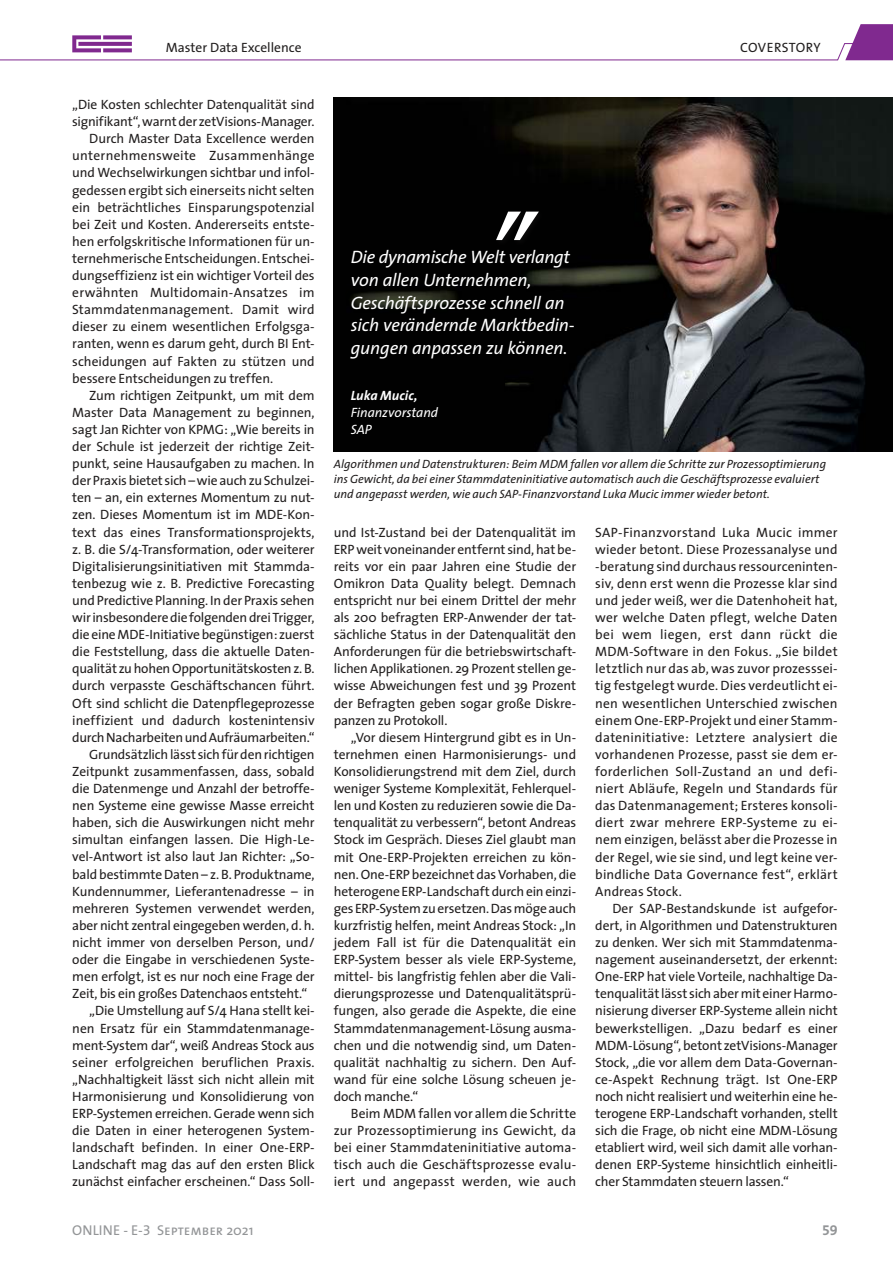
<style>
.page{position:relative;width:893px;height:1263px;background:#fff}
.page>*{position:absolute;margin:0;border:0;box-sizing:border-box;transform-origin:0 0}
.t1{font:italic 18px/22.8px "The Sans";letter-spacing:-.015em;color:#fff}
.t2{font:14.25px "The Sans";color:#939597}
.t3{font:14.25px "The Sans Bold Expert";color:#939597}
.t4{font:13.5px/17.1px "The Sans";letter-spacing:-.01em;color:#221f1f;text-align:justify}
.t5{font:13.5px "The Sans";letter-spacing:.015em;color:#221f1f}
.t6{font:italic 13.5px/17.1px "The Sans";letter-spacing:-.005em;color:#fff}
.t7{font:italic 700 13.5px "The Sans";color:#fff}
.t8{font:italic 12px/15px "The Sans";color:#221f1f}
.s1{font-family:"The Sans Expert"}
.s2{font-family:"The Sans Caps"}
</style>
<div class="page">
<svg style="left:0;top:24px;width:893px;height:37px"></svg>
<img style="left:334px;top:98px;width:559px;height:353px">
<div style="left:494px;top:209px;width:51px;height:38px;background:#221f1f;opacity:.3"></div>
<svg style="left:496px;top:212px;width:43px;height:28px"></svg>
<p class="t4" style="left:166px;top:39px;width:137px">Master Data Excellence</p>
<p class="t5" style="left:740px;top:40px;width:82px">COVERSTORY</p>
<p class="t4" style="left:72px;top:96px;width:244px">„Die Kosten schlechter Datenqualität sind</p>
<p class="t4" style="left:72px;top:114px;width:244px">signifikant“, warnt der zetVisions-Manager.</p>
<p class="t4" style="left:89px;top:131px;width:227px">Durch Master Data Excellence werden</p>
<p class="t5" style="left:72px;top:149px;width:244px">unternehmensweite Zusammenhänge</p>
<p class="t4" style="left:72px;top:165px;width:244px">und Wechselwirkungen sichtbar und infol-</p>
<p class="t4" style="left:72px;top:182px;width:244px">gedessen ergibt sich einerseits nicht selten</p>
<p class="t4" style="left:72px;top:199px;width:244px">ein beträchtliches Einsparungspotenzial</p>
<p class="t4" style="left:72px;top:216px;width:244px">bei Zeit und Kosten. Andererseits entste-</p>
<p class="t4" style="left:72px;top:233px;width:244px">hen erfolgskritische Informationen für un-</p>
<p class="t4" style="left:72px;top:250px;width:244px">ternehmerische Entscheidungen. Entschei-</p>
<p class="t4" style="left:72px;top:267px;width:244px">dungseffizienz ist ein wichtiger Vorteil des</p>
<p class="t5" style="left:72px;top:286px;width:244px">erwähnten Multidomain-Ansatzes im</p>
<p class="t4" style="left:72px;top:302px;width:244px">Stammdatenmanagement. Damit wird</p>
<p class="t4" style="left:72px;top:319px;width:244px">dieser zu einem wesentlichen Erfolgsga-</p>
<p class="t4" style="left:72px;top:336px;width:244px">ranten, wenn es darum geht, durch BI Ent-</p>
<p class="t4" style="left:72px;top:353px;width:244px">scheidungen auf Fakten zu stützen und</p>
<p class="t4" style="left:72px;top:370px;width:202px">bessere Entscheidungen zu treffen.</p>
<p class="t4" style="left:89px;top:387px;width:227px">Zum richtigen Zeitpunkt, um mit dem</p>
<p class="t4" style="left:72px;top:404px;width:244px">Master Data Management zu beginnen,</p>
<p class="t4" style="left:72px;top:421px;width:244px">sagt Jan Richter von KPMG: „Wie bereits in</p>
<p class="t4" style="left:72px;top:438px;width:244px">der Schule ist jederzeit der richtige Zeit-</p>
<p class="t4" style="left:72px;top:456px;width:244px">punkt, seine Hausaufgaben zu machen. In</p>
<p class="t4" style="left:72px;top:473px;width:244px">der Praxis bietet sich – wie auch zu Schulzei-</p>
<p class="t4" style="left:72px;top:490px;width:244px">ten – an, ein externes Momentum zu nut-</p>
<p class="t4" style="left:72px;top:507px;width:244px">zen. Dieses Momentum ist im MDE-Kon-</p>
<p class="t4" style="left:72px;top:524px;width:244px">text das eines Transformationsprojekts,</p>
<p class="t4" style="left:72px;top:541px;width:244px">z. B. die S/4-Transformation, oder weiterer</p>
<p class="t4" style="left:72px;top:558px;width:244px">Digitalisierungsinitiativen mit Stammda-</p>
<p class="t4" style="left:72px;top:575px;width:244px">tenbezug wie z. B. Predictive Forecasting</p>
<p class="t4" style="left:72px;top:592px;width:244px">und Predictive Planning. In der Praxis sehen</p>
<p class="t4" style="left:72px;top:609px;width:244px">wir insbesondere die folgenden drei Trigger,</p>
<p class="t4" style="left:72px;top:627px;width:244px">die eine MDE-Initiative begünstigen: zuerst</p>
<p class="t4" style="left:72px;top:644px;width:244px">die Feststellung, dass die aktuelle Daten-</p>
<p class="t4" style="left:72px;top:661px;width:244px">qualität zu hohen Opportunitätskosten z. B.</p>
<p class="t4" style="left:72px;top:678px;width:244px">durch verpasste Geschäftschancen führt.</p>
<p class="t4" style="left:72px;top:695px;width:244px">Oft sind schlicht die Datenpflegeprozesse</p>
<p class="t4" style="left:72px;top:712px;width:244px">ineffizient und dadurch kostenintensiv</p>
<p class="t4" style="left:72px;top:729px;width:244px">durch Nacharbeiten und Aufräumarbeiten.“</p>
<p class="t4" style="left:89px;top:746px;width:227px">Grundsätzlich lässt sich für den richtigen</p>
<p class="t4" style="left:72px;top:763px;width:244px">Zeitpunkt zusammenfassen, dass, sobald</p>
<p class="t4" style="left:72px;top:780px;width:244px">die Datenmenge und Anzahl der betroffe-</p>
<p class="t4" style="left:72px;top:798px;width:244px">nen Systeme eine gewisse Masse erreicht</p>
<p class="t4" style="left:72px;top:815px;width:244px">haben, sich die Auswirkungen nicht mehr</p>
<p class="t4" style="left:72px;top:832px;width:244px">simultan einfangen lassen. Die High-Le-</p>
<p class="t4" style="left:72px;top:849px;width:244px">vel-Antwort ist also laut Jan Richter: „So-</p>
<p class="t4" style="left:72px;top:866px;width:244px">bald bestimmte Daten – z. B. Produktname,</p>
<p class="t4" style="left:72px;top:883px;width:244px">Kundennummer, Lieferantenadresse – in</p>
<p class="t4" style="left:72px;top:900px;width:244px">mehreren Systemen verwendet werden,</p>
<p class="t4" style="left:72px;top:917px;width:244px">aber nicht zentral eingegeben werden, d. h.</p>
<p class="t4" style="left:72px;top:934px;width:244px">nicht immer von derselben Person, und/</p>
<p class="t4" style="left:72px;top:951px;width:244px">oder die Eingabe in verschiedenen Syste-</p>
<p class="t4" style="left:72px;top:969px;width:244px">men erfolgt, ist es nur noch eine Frage der</p>
<p class="t4" style="left:72px;top:986px;width:236px">Zeit, bis ein großes Datenchaos entsteht.“</p>
<p class="t4" style="left:89px;top:1003px;width:227px">„Die Umstellung auf S/4 Hana stellt kei-</p>
<p class="t4" style="left:72px;top:1020px;width:244px">nen Ersatz für ein Stammdatenmanage-</p>
<p class="t4" style="left:72px;top:1037px;width:244px">ment-System dar“, weiß Andreas Stock aus</p>
<p class="t4" style="left:72px;top:1054px;width:244px">seiner erfolgreichen beruflichen Praxis.</p>
<p class="t4" style="left:72px;top:1071px;width:244px">„Nachhaltigkeit lässt sich nicht allein mit</p>
<p class="t4" style="left:72px;top:1088px;width:244px">Harmonisierung und Konsolidierung von</p>
<p class="t4" style="left:72px;top:1105px;width:244px">ERP-Systemen erreichen. Gerade wenn sich</p>
<p class="t4" style="left:72px;top:1122px;width:244px">die Daten in einer heterogenen System-</p>
<p class="t4" style="left:72px;top:1140px;width:244px">landschaft befinden. In einer One-ERP-</p>
<p class="t4" style="left:72px;top:1157px;width:244px">Landschaft mag das auf den ersten Blick</p>
<p class="t4" style="left:72px;top:1174px;width:244px">zunächst einfacher erscheinen.“ Dass Soll-</p>
<h1 class="t1" style="left:351px;top:247px;width:226px">Die dynamische Welt verlangt von allen Unternehmen,<br>Geschäftsprozesse schnell an sich verändernde Marktbedin&shy;gungen anpassen zu können.</h1>
<p class="t7" style="left:351px;top:390px;width:68px">Luka Mucic,</p>
<p class="t6" style="left:351px;top:405px;width:89px">Finanzvorstand<br>SAP</p>
<p class="t8" style="left:334px;top:458px;width:494px">Algorithmen und Datenstrukturen: Beim MDM fallen vor allem die Schritte zur Prozessoptimierung ins Gewicht, da bei einer Stammdateninitiative automatisch auch die Geschäftsprozesse evaluiert und angepasst werden, wie auch SAP-Finanzvorstand Luka Mucic immer wieder betont.</p>
<p class="t4" style="left:334px;top:524px;width:244px">und Ist-Zustand bei der Datenqualität im ERP weit voneinander entfernt sind, hat be&shy;reits vor ein paar Jahren eine Studie der Omikron Data Quality belegt. Demnach entspricht nur bei einem Drittel der mehr als 200 befragten ERP-Anwender der tat&shy;sächliche Status in der Datenqualität den Anforderungen für die betriebswirtschaft&shy;lichen Applikationen. 29 Prozent stellen ge&shy;wisse Abweichungen fest und 39 Prozent der Befragten geben sogar große Diskre&shy;panzen zu Protokoll.</p>
<p class="t4" style="left:334px;top:729px;width:244px;text-indent:17px">„Vor diesem Hintergrund gibt es in Un&shy;ternehmen einen Harmonisierungs- und Konsolidierungstrend mit dem Ziel, durch weniger Systeme Komplexität, Fehlerquel&shy;len und Kosten zu reduzieren sowie die Da&shy;tenqualität zu verbessern“, betont Andreas Stock im Gespräch. Dieses Ziel glaubt man mit One-ERP-Projekten erreichen zu kön&shy;nen. One-ERP bezeichnet das Vorhaben, die heterogene ERP-Landschaft durch ein einzi&shy;ges ERP-System zu ersetzen. Das möge auch kurzfristig helfen, meint Andreas Stock: „In jedem Fall ist für die Datenqualität ein ERP-System besser als viele ERP-Systeme, mittel- bis langfristig fehlen aber die Vali&shy;dierungsprozesse und Datenqualitätsprü&shy;fungen, also gerade die Aspekte, die eine Stammdatenmanagement-Lösung ausma&shy;chen und die notwendig sind, um Daten&shy;qualität nachhaltig zu sichern. Den Auf&shy;wand für eine solche Lösung scheuen je&shy;doch manche.“</p>
<p class="t4" style="left:334px;top:1105px;width:244px;text-indent:17px">Beim MDM fallen vor allem die Schritte zur Prozessoptimierung ins Gewicht, da bei einer Stammdateninitiative automa&shy;tisch auch die Geschäftsprozesse evalu&shy;iert und angepasst werden, wie auch</p>
<p class="t4" style="left:595px;top:524px;width:244px">SAP-Finanzvorstand Luka Mucic immer wieder betont. Diese Prozessanalyse und -beratung sind durchaus ressourceninten&shy;siv, denn erst wenn die Prozesse klar sind und jeder weiß, wer die Datenhoheit hat, wer welche Daten pflegt, welche Daten bei wem liegen, erst dann rückt die MDM-Software in den Fokus. „Sie bildet letztlich nur das ab, was zuvor prozesssei&shy;tig festgelegt wurde. Dies verdeutlicht ei&shy;nen wesentlichen Unterschied zwischen einem One-ERP-Projekt und einer Stamm&shy;dateninitiative: Letztere analysiert die vorhandenen Prozesse, passt sie dem er&shy;forderlichen Soll-Zustand an und defi&shy;niert Abläufe, Regeln und Standards für das Datenmanagement; Ersteres konsoli&shy;diert zwar mehrere ERP-Systeme zu ei&shy;nem einzigen, belässt aber die Prozesse in der Regel, wie sie sind, und legt keine ver&shy;bindliche Data Governance fest“, erklärt Andreas Stock.</p>
<p class="t4" style="left:595px;top:900px;width:244px;text-indent:17px">Der SAP-Bestandskunde ist aufgefor&shy;dert, in Algorithmen und Datenstrukturen zu denken. Wer sich mit Stammdatenma&shy;nagement auseinandersetzt, der erkennt:<br>One-ERP hat viele Vorteile, nachhaltige Da&shy;tenqualität lässt sich aber mit einer Harmo&shy;nisierung diverser ERP-Systeme allein nicht bewerkstelligen. „Dazu bedarf es einer MDM-Lösung“, betont zetVisions-Manager Stock, „die vor allem dem Data-Governan&shy;ce-Aspekt Rechnung trägt. Ist One-ERP noch nicht realisiert und weiterhin eine he&shy;terogene ERP-Landschaft vorhanden, stellt sich die Frage, ob nicht eine MDM-Lösung etabliert wird, weil sich damit alle vorhan&shy;denen ERP-Systeme hinsichtlich einheitli&shy;cher Stammdaten steuern lassen.“</p>
<p class="t2" style="left:72px;top:1222px;width:183px">ONLINE - E-<span class="s1">3</span> <span class="s2">September</span> 2021</p>
<p class="t3" style="left:822px;top:1222px;width:17px">59</p>
</div>
